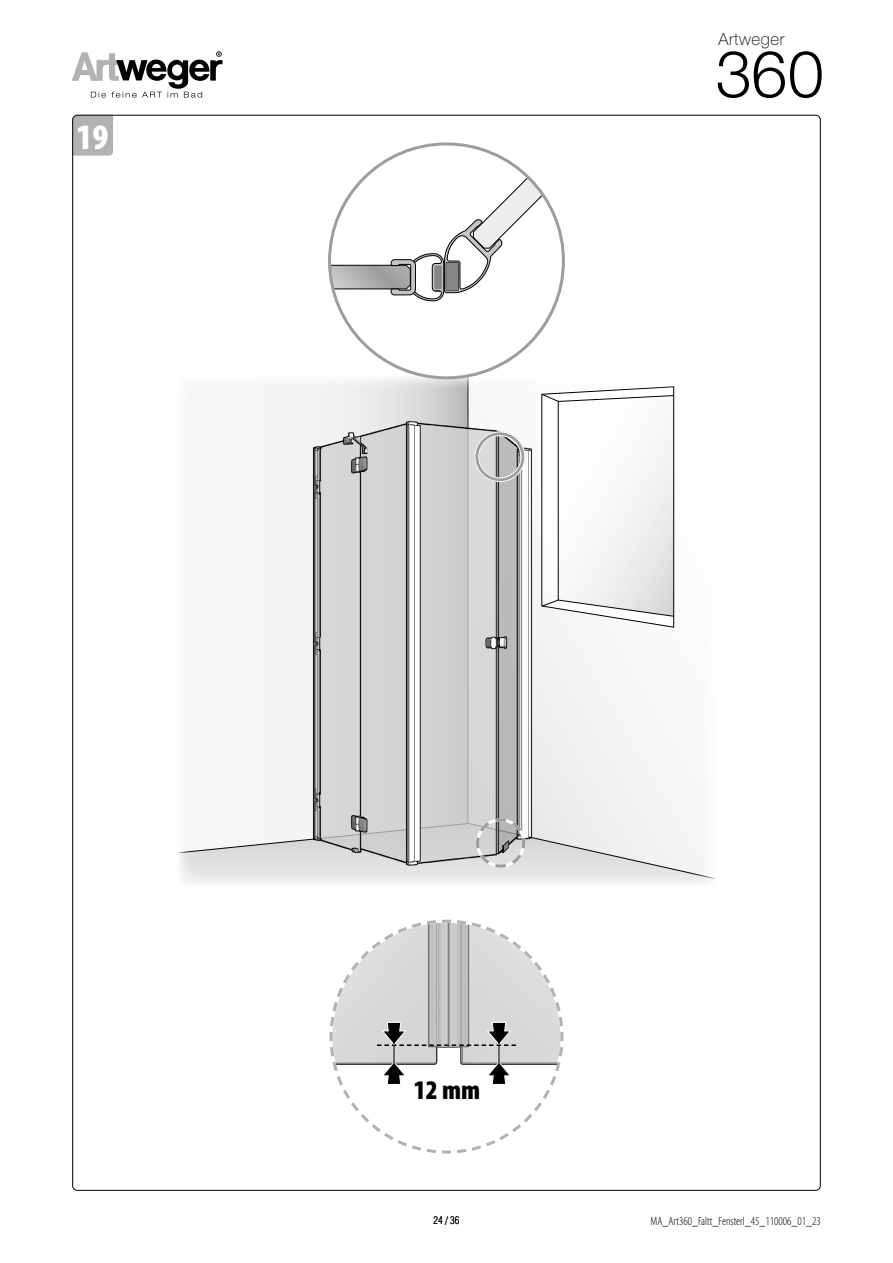
<style>
.page{position:relative;width:893px;height:1263px;background:#fff}
.page>*{position:absolute;margin:0;border:0;box-sizing:border-box;transform-origin:0 0}
.t1{font:300 64.8px "Helvetica Neue LT Std";color:#000}
.t2{font:900 condensed 36px "Myriad Pro";color:#fff}
.t3{font:900 condensed 27px "Myriad Pro";color:#000}
.t4{font:100 16.95px "Helvetica Neue LT Std";letter-spacing:.03em;color:#000}
.t5{font:300 condensed 12px "Myriad Pro";color:#000}
.t6{font:300 condensed 10.5px "Helvetica LT Std";color:#000}
</style>
<div class="page">
<svg style="left:72px;top:51px;width:150px;height:47px"></svg>
<img style="left:298px;top:381px;width:377px;height:436px">
<svg style="left:329px;top:919px;width:235px;height:235px"></svg>
<hr style="left:499px;top:1033px;width:1px;height:41px;background:#000">
<svg style="left:178px;top:817px;width:537px;height:66px"></svg>
<div style="left:475px;top:431px;width:50px;height:51px;border:4px solid #9d9d9c;border-radius:50%"></div>
<div style="left:475px;top:431px;width:50px;height:51px;border:1px solid #fff;border-radius:50%"></div>
<div style="left:478px;top:435px;width:43px;height:43px;border:1px solid #fff;border-radius:50%"></div>
<svg style="left:72px;top:115px;width:41px;height:41px;background:#acabab"></svg>
<svg style="left:330px;top:146px;width:233px;height:156px"></svg>
<h2 class="t2" style="left:77px;top:117px;width:33px">19</h2>
<h3 class="t4" style="left:718px;top:29px;width:67px">Artweger</h3>
<h1 class="t1" style="left:716px;top:34px;width:110px">360</h1>
<h3 class="t3" style="left:414px;top:1075px;width:68px">12 mm</h3>
<p class="t6" style="left:433px;top:1214px;width:28px">24 / 36</p>
<p class="t5" style="left:651px;top:1214px;width:172px">MA_Art360_Faltt_Fensterl_45_110006_01_23</p>
</div>
